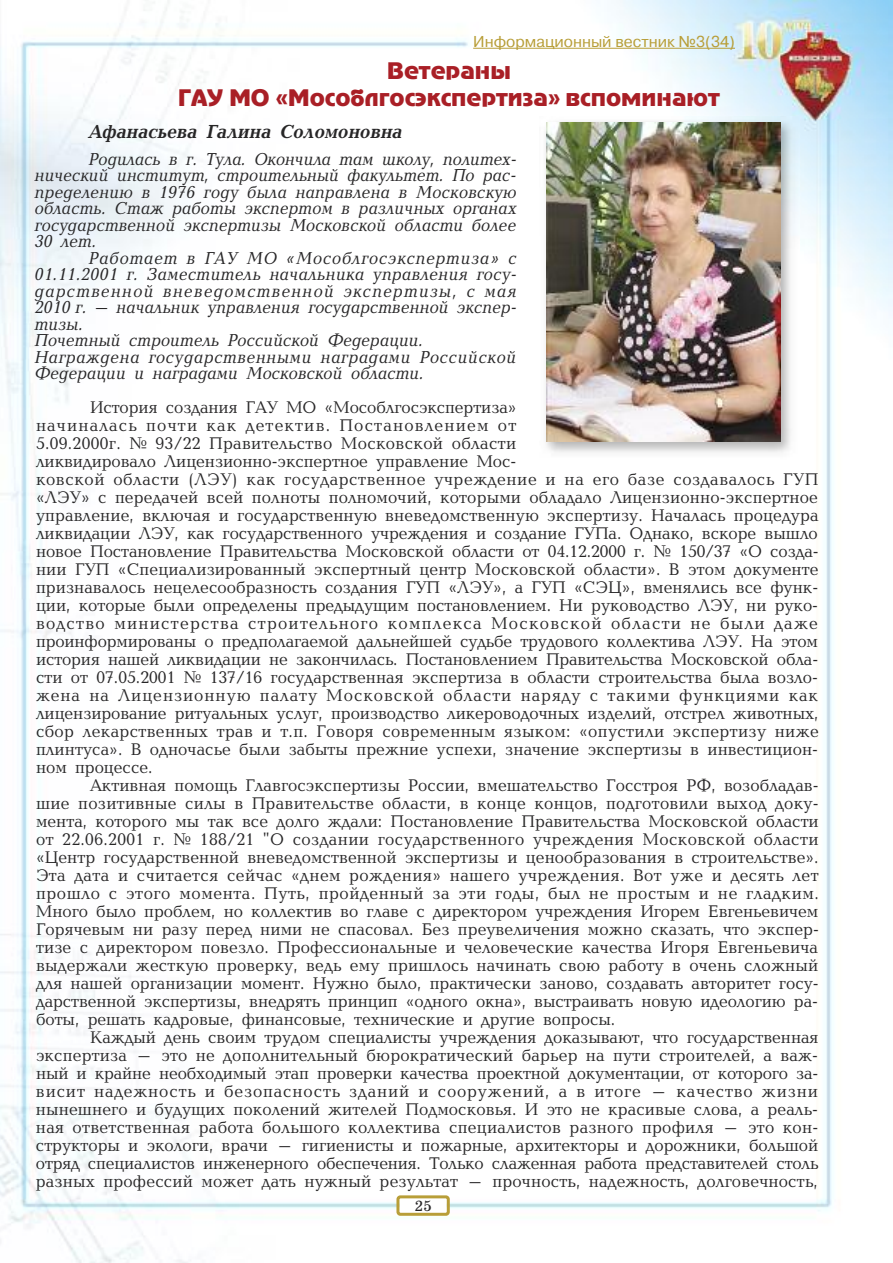
<style>
.page{position:relative;width:893px;height:1263px;background:#fff}
.page>*{position:absolute;margin:0;border:0;box-sizing:border-box;transform-origin:0 0}
.t1{font:22.5px/27px "Adver Gothic C";color:#a91f26;text-align:center}
.t2{font:italic 700 19.5px "Baltica C";color:#272627;scale:.95 1}
.t3{font:italic 17.85px/16.5px "Baltica C";letter-spacing:.02em;color:#272627;scale:.95 1}
.t4{font:italic 17.85px/16.5px "Baltica C";color:#272627;text-align:justify;scale:.95 1}
.t5{font:17.4px/18px "Baltica C";letter-spacing:.005em;color:#272627;text-align:justify;scale:.95 1}
.t6{font:15.75px "Pragmatica C";color:#b89e38}
.t7{font:15px "School Book C";color:#272627}
</style>
<div class="page">
<img style="left:0;top:0;width:893px;height:1263px">
<svg style="left:396px;top:1195px;width:54px;height:21px"></svg>
<hr style="left:473px;top:48px;width:262px;height:1px;background:#b89e38">
<img style="left:540px;top:116px;width:259px;height:345px">
<img style="left:546px;top:123px;width:234px;height:319px">
<p class="t6" style="left:473px;top:32px;width:263px">Информационный вестник №3(34)</p>
<p class="t1" style="left:178px;top:57px;width:543px">Ветераны<br>ГАУ МО «Мособлгосэкспертиза» вспоминают</p>
<p class="t2" style="left:89px;top:119px;width:334px">Афанасьева Галина Соломоновна</p>
<p class="t4" style="left:35px;top:150px;width:509px;text-indent:54px">Родилась в г. Тула. Окончила там школу, политех&shy;нический институт, строительный факультет. По рас&shy;пределению в 1976 году была направлена в Московскую область. Стаж работы экспертом в различных органах государственной экспертизы Московской области более 30 лет.</p>
<p class="t3" style="left:35px;top:249px;width:509px;text-indent:54px">Работает в ГАУ МО «Мособлгосэкспертиза» с 01.11.2001 г. Заместитель начальника управления госу&shy;дарственной вневедомственной экспертизы, с мая 2010 г. – начальник управления государственной экспер&shy;тизы.<br>Почетный строитель Российской Федерации.<br>Награждена государственными наградами Российской Федерации и наградами Московской области.</p>
<p class="t5" style="left:36px;top:398px;width:825px;text-align:left;text-indent:54px">История создания ГАУ МО «Мособлгосэкспертиза»<br>начиналась почти как детектив. Постановлением от<br>5.09.2000г. № 93/22 Правительство Московской области<br>ликвидировало Лицензионно-экспертное управление Мос-<br>ковской области (ЛЭУ) как государственное учреждение и на его базе создавалось ГУП «ЛЭУ» с передачей всей полноты полномочий, которыми обладало Лицензионно-экспертное управление, включая и государственную вневедомственную экспертизу. Началась процедура ликвидации ЛЭУ, как государственного учреждения и создание ГУПа. Однако, вскоре вышло новое Постановление Правительства Московской области от 04.12.2000 г. № 150/37 «О созда&shy;нии ГУП «Специализированный экспертный центр Московской области». В этом документе признавалось нецелесообразность создания ГУП «ЛЭУ», а ГУП «СЭЦ», вменялись все функ&shy;ции, которые были определены предыдущим постановлением. Ни руководство ЛЭУ, ни руко&shy;водство министерства строительного комплекса Московской области не были даже проинформированы о предполагаемой дальнейшей судьбе трудового коллектива ЛЭУ. На этом история нашей ликвидации не закончилась. Постановлением Правительства Московской обла&shy;сти от 07.05.2001 № 137/16 государственная экспертиза в области строительства была возло&shy;жена на Лицензионную палату Московской области наряду с такими функциями как лицензирование ритуальных услуг, производство ликероводочных изделий, отстрел животных, сбор лекарственных трав и т.п. Говоря современным языком: «опустили экспертизу ниже плинтуса». В одночасье были забыты прежние успехи, значение экспертизы в инвестицион&shy;ном процессе.</p>
<p class="t5" style="left:36px;top:776px;width:826px;text-indent:54px">Активная помощь Главгосэкспертизы России, вмешательство Госстроя РФ, возобладав&shy;шие позитивные силы в Правительстве области, в конце концов, подготовили выход доку&shy;мента, которого мы так все долго ждали: Постановление Правительства Московской области от 22.06.2001 г. № 188/21 "О создании государственного учреждения Московской области «Центр государственной вневедомственной экспертизы и ценообразования в строительстве».<br>Эта дата и считается сейчас «днем рождения» нашего учреждения. Вот уже и десять лет прошло с этого момента. Путь, пройденный за эти годы, был не простым и не гладким.<br>Много было проблем, но коллектив во главе с директором учреждения Игорем Евгеньевичем Горячевым ни разу перед ними не спасовал. Без преувеличения можно сказать, что экспер&shy;тизе с директором повезло. Профессиональные и человеческие качества Игоря Евгеньевича выдержали жесткую проверку, ведь ему пришлось начинать свою работу в очень сложный для нашей организации момент. Нужно было, практически заново, создавать авторитет госу&shy;дарственной экспертизы, внедрять принцип «одного окна», выстраивать новую идеологию ра&shy;боты, решать кадровые, финансовые, технические и другие вопросы.</p>
<p class="t5" style="left:36px;top:1028px;width:825px;text-indent:54px">Каждый день своим трудом специалисты учреждения доказывают, что государственная экспертиза – это не дополнительный бюрократический барьер на пути строителей, а важ&shy;ный и крайне необходимый этап проверки качества проектной документации, от которого за&shy;висит надежность и безопасность зданий и сооружений, а в итоге – качество жизни нынешнего и будущих поколений жителей Подмосковья. И это не красивые слова, а реаль&shy;ная ответственная работа большого коллектива специалистов разного профиля – это кон&shy;структоры и экологи, врачи – гигиенисты и пожарные, архитекторы и дорожники, большой отряд специалистов инженерного обеспечения. Только слаженная работа представителей столь разных профессий может дать нужный результат – прочность, надежность, долговечность,</p>
<p class="t7" style="left:414px;top:1196px;width:19px">25</p>
</div>
